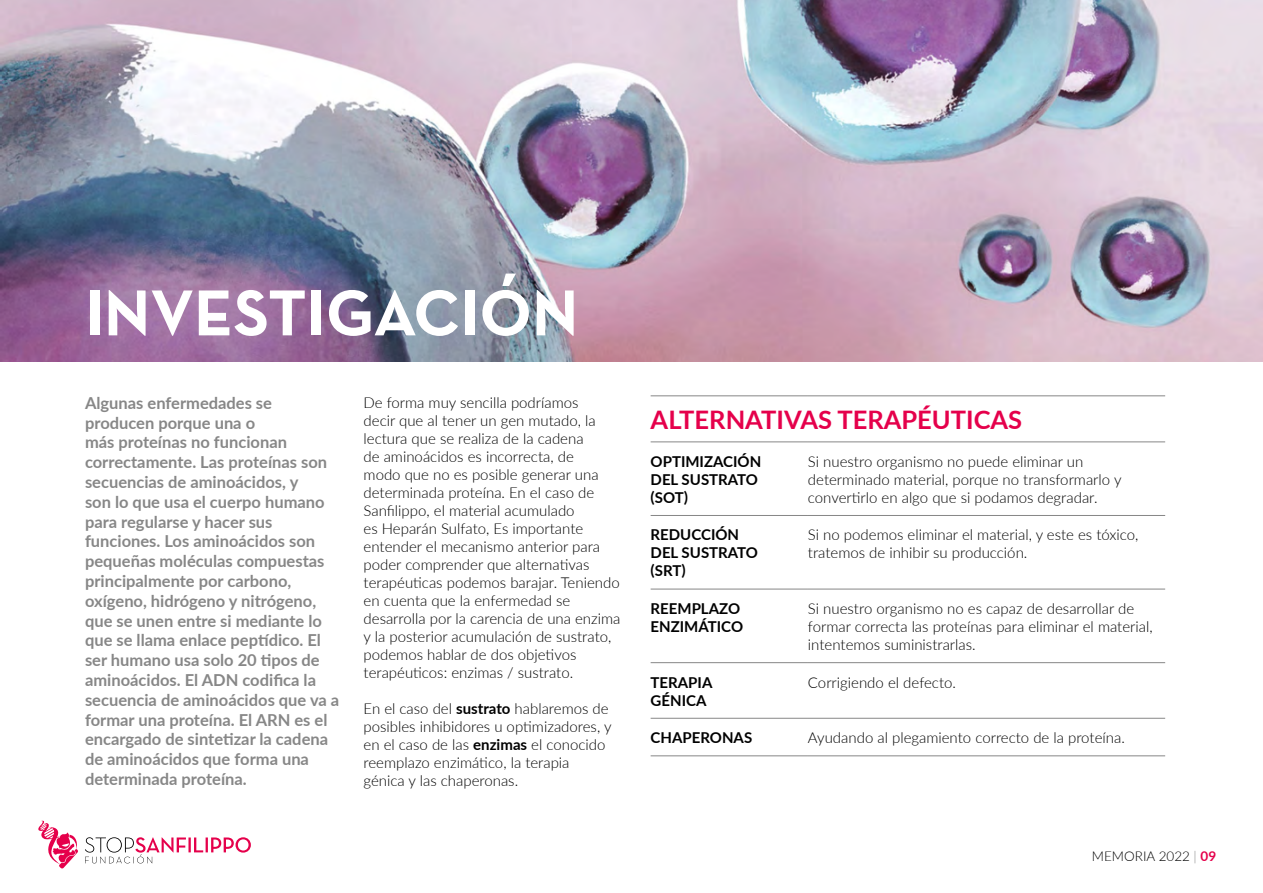
<style>
.page{position:relative;width:1263px;height:893px;background:#fff}
.page>*{position:absolute;margin:0;border:0;box-sizing:border-box;transform-origin:0 0}
.t1{font:700 66px "Neutra Text";color:#fff}
.t2{font:700 25.5px "Lato";color:#e5004b}
.t3{font:700 16.5px/19.8px "Lato";color:#878787}
.t4{font:300 15px/18px "Lato";color:#000}
.t5{font:700 15px/18px "Lato";color:#000}
.t6{font:300 13.5px "Lato";color:#000}
.s1{font-weight:700}
.s2{color:#878787}
.s3{font-weight:700;color:#e5004b}
</style>
<div class="page">
<svg style="left:85px;top:837px;width:166px;height:26px"></svg>
<svg style="left:38px;top:820px;width:40px;height:49px"></svg>
<img style="left:0;top:0;width:1263px;height:361px">
<hr style="left:651px;top:395px;width:157px;height:1px;background:#878787">
<hr style="left:808px;top:395px;width:357px;height:1px;background:#878787">
<hr style="left:651px;top:441px;width:157px;height:1px;background:#878787">
<hr style="left:808px;top:441px;width:357px;height:1px;background:#878787">
<hr style="left:651px;top:515px;width:157px;height:1px;background:#878787">
<hr style="left:808px;top:515px;width:357px;height:1px;background:#878787">
<hr style="left:651px;top:589px;width:157px;height:1px;background:#878787">
<hr style="left:808px;top:589px;width:357px;height:1px;background:#878787">
<hr style="left:651px;top:662px;width:157px;height:1px;background:#878787">
<hr style="left:808px;top:662px;width:357px;height:1px;background:#878787">
<hr style="left:651px;top:718px;width:157px;height:1px;background:#878787">
<hr style="left:808px;top:718px;width:357px;height:1px;background:#878787">
<hr style="left:651px;top:755px;width:157px;height:1px;background:#878787">
<hr style="left:808px;top:755px;width:357px;height:1px;background:#878787">
<h1 class="t1" style="left:85px;top:272px;width:495px">INVESTIGACIÓN</h1>
<p class="t3" style="left:85px;top:392px;width:256px">Algunas enfermedades se producen porque una o<br>más proteínas no funcionan correctamente. Las proteínas son secuencias de aminoácidos, y<br>son lo que usa el cuerpo humano para regularse y hacer sus funciones. Los aminoácidos son pequeñas moléculas compuestas principalmente por carbono, oxígeno, hidrógeno y nitrógeno, que se unen entre si mediante lo que se llama enlace peptídico. El ser humano usa solo 20 tipos de aminoácidos. El ADN codifica la secuencia de aminoácidos que va a formar una proteína. El ARN es el encargado de sintetizar la cadena de aminoácidos que forma una determinada proteína.</p>
<p class="t4" style="left:364px;top:393px;width:258px">De forma muy sencilla podríamos<br>decir que al tener un gen mutado, la lectura que se realiza de la cadena<br>de aminoácidos es incorrecta, de<br>modo que no es posible generar una determinada proteína. En el caso de Sanfilippo, el material acumulado<br>es Heparán Sulfato, Es importante entender el mecanismo anterior para poder comprender que alternativas terapéuticas podemos barajar. Teniendo en cuenta que la enfermedad se desarrolla por la carencia de una enzima y la posterior acumulación de sustrato, podemos hablar de dos objetivos terapéuticos: enzimas / sustrato.</p>
<p class="t4" style="left:364px;top:699px;width:249px">En el caso del <span class="s1">sustrato</span> hablaremos de posibles inhibidores u optimizadores, y en el caso de las <span class="s1">enzimas</span> el conocido reemplazo enzimático, la terapia génica y las chaperonas.</p>
<h2 class="t2" style="left:651px;top:401px;width:373px">ALTERNATIVAS TERAPÉUTICAS</h2>
<p class="t5" style="left:651px;top:452px;width:112px">OPTIMIZACIÓN<br>DEL SUSTRATO (SOT)</p>
<p class="t4" style="left:808px;top:452px;width:315px">Si nuestro organismo no puede eliminar un determinado material, porque no transformarlo y convertirlo en algo que si podamos degradar.</p>
<p class="t5" style="left:651px;top:525px;width:109px">REDUCCIÓN<br>DEL SUSTRATO (SRT)</p>
<p class="t4" style="left:808px;top:525px;width:332px">Si no podemos eliminar el material, y este es tóxico, tratemos de inhibir su producción.</p>
<p class="t5" style="left:651px;top:599px;width:94px">REEMPLAZO<br>ENZIMÁTICO</p>
<p class="t4" style="left:808px;top:599px;width:346px">Si nuestro organismo no es capaz de desarrollar de formar correcta las proteínas para eliminar el material, intentemos suministrarlas.</p>
<p class="t5" style="left:651px;top:672px;width:63px">TERAPIA<br>GÉNICA</p>
<p class="t4" style="left:808px;top:673px;width:150px">Corrigiendo el defecto.</p>
<p class="t5" style="left:651px;top:728px;width:103px">CHAPERONAS</p>
<p class="t4" style="left:808px;top:728px;width:318px">Ayudando al plegamiento correcto de la proteína.</p>
<p class="t6" style="left:1092px;top:847px;width:126px">MEMORIA 2022 <span class="s2">|</span> <span class="s3">09</span></p>
</div>
